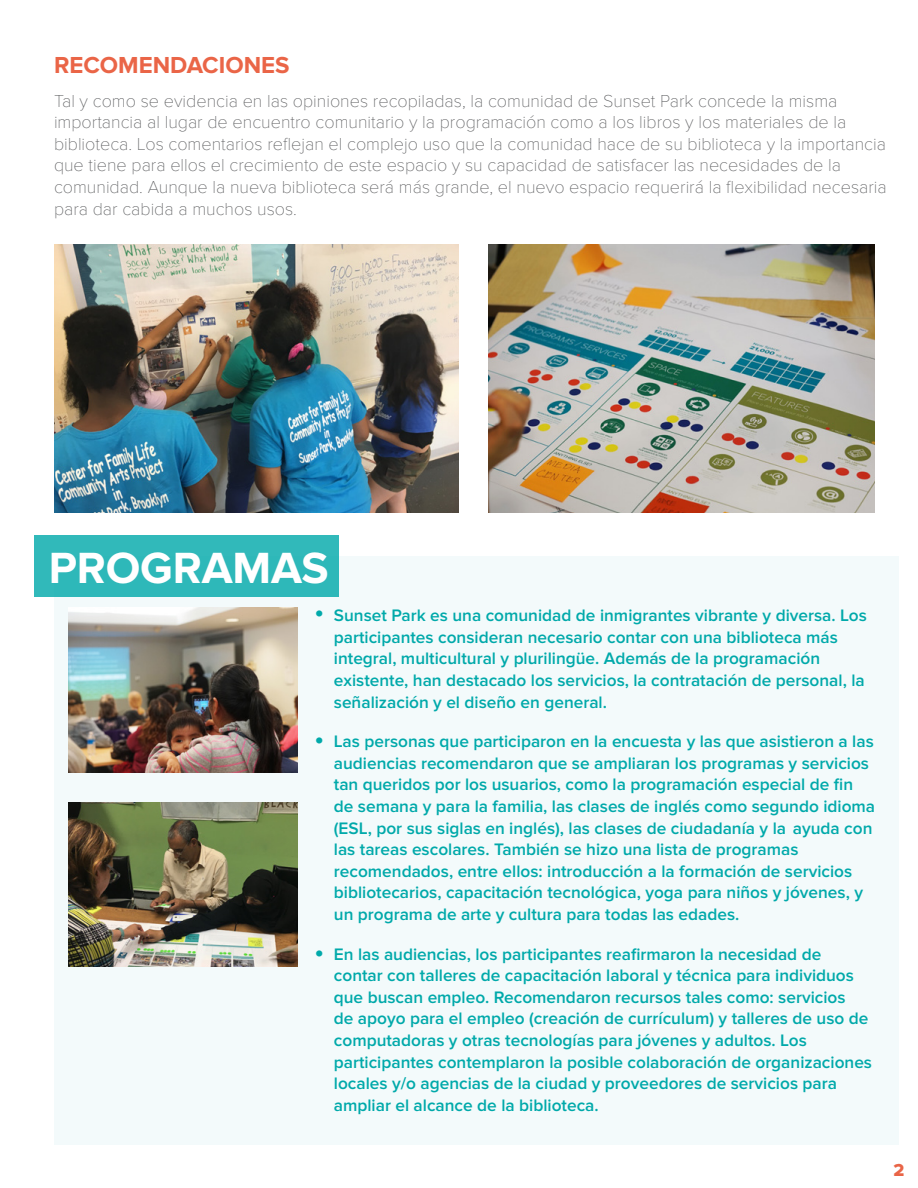
<style>
.page{position:relative;width:918px;height:1188px;background:#fff}
.page>*{position:absolute;margin:0;border:0;box-sizing:border-box;transform-origin:0 0}
.t1{font:700 45.3px "Proxima Nova";letter-spacing:-.005em;color:#fff}
.t2{font:600 27px "Proxima Nova";color:#00a9aa}
.t3{font:700 24px "Proxima Nova";color:#ea6547}
.t4{font:100 18px/21.6px "Proxima Nova T";color:#58595b}
.t5{font:18px "Proxima Nova Extrabld";color:#e96547}
.t6{font:600 17.25px/21.6px "Proxima Nova";color:#00a9aa}
</style>
<div class="page">
<div style="left:54px;top:556px;width:845px;height:589px;background:#f3fafb"></div>
<img style="left:54px;top:244px;width:405px;height:269px">
<img style="left:488px;top:244px;width:387px;height:269px">
<div style="left:34px;top:536px;width:304px;height:61px;background:#2eb8b9"></div>
<img style="left:68px;top:608px;width:230px;height:164px">
<img style="left:68px;top:803px;width:230px;height:164px">
<h3 class="t3" style="left:54px;top:51px;width:237px">RECOMENDACIONES</h3>
<p class="t4" style="left:54px;top:90px;width:834px">Tal y como se evidencia en las opiniones recopiladas, la comunidad de Sunset Park concede la misma importancia al lugar de encuentro comunitario y la programación como a los libros y los materiales de la biblioteca. Los comentarios reflejan el complejo uso que la comunidad hace de su biblioteca y la importancia que tiene para ellos el crecimiento de este espacio y su capacidad de satisfacer las necesidades de la comunidad. Aunque la nueva biblioteca será más grande, el nuevo espacio requerirá la flexibilidad necesaria para dar cabida a muchos usos.</p>
<h1 class="t1" style="left:49px;top:542px;width:282px">PROGRAMAS</h1>
<h2 class="t2" style="left:315px;top:596px;width:11px">•</h2>
<h2 class="t2" style="left:315px;top:722px;width:11px">•</h2>
<h2 class="t2" style="left:315px;top:936px;width:11px">•</h2>
<p class="t6" style="left:334px;top:605px;width:535px">Sunset Park es una comunidad de inmigrantes vibrante y diversa. Los participantes consideran necesario contar con una biblioteca más integral, multicultural y plurilingüe. Además de la programación existente, han destacado los servicios, la contratación de personal, la señalización y el diseño en general.</p>
<p class="t6" style="left:334px;top:731px;width:543px">Las personas que participaron en la encuesta y las que asistieron a las audiencias recomendaron que se ampliaran los programas y servicios tan queridos por los usuarios, como la programación especial de fin de semana y para la familia, las clases de inglés como segundo idioma (ESL, por sus siglas en inglés), las clases de ciudadanía y la ayuda con las tareas escolares. También se hizo una lista de programas recomendados, entre ellos: introducción a la formación de servicios bibliotecarios, capacitación tecnológica, yoga para niños y jóvenes, y un programa de arte y cultura para todas las edades.</p>
<p class="t6" style="left:334px;top:943px;width:540px">En las audiencias, los participantes reafirmaron la necesidad de contar con talleres de capacitación laboral y técnica para individuos que buscan empleo. Recomendaron recursos tales como: servicios<br>de apoyo para el empleo (creación de currículum) y talleres de uso de computadoras y otras tecnologías para jóvenes y adultos. Los participantes contemplaron la posible colaboración de organizaciones locales y/o agencias de la ciudad y proveedores de servicios para ampliar el alcance de la biblioteca.</p>
<p class="t5" style="left:893px;top:1160px;width:12px">2</p>
</div>
